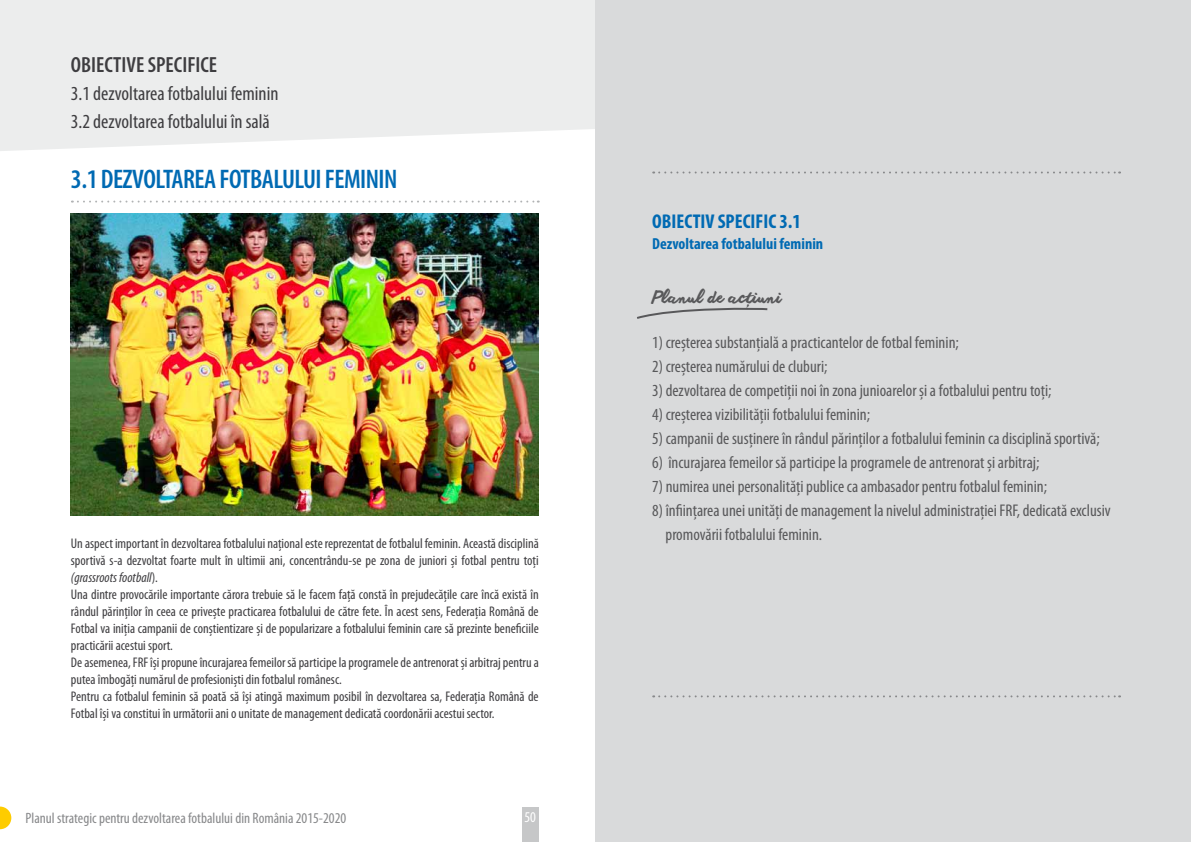
<style>
.page{position:relative;width:1191px;height:842px;background:#fff}
.page>*{position:absolute;margin:0;border:0;box-sizing:border-box;transform-origin:0 0}
.t1{font:600 condensed 27px "Myriad Pro";letter-spacing:-.02em;color:#006ab3}
.t2{font:600 condensed 22px "Myriad Pro";color:#3e3d40}
.t3{font:condensed 20px/28px "Myriad Pro";color:#3e3d40}
.t4{font:700 condensed 20px "Myriad Pro";color:#006ab3}
.t5{font:condensed 17px/24px "Myriad Pro";color:#58585a}
.t6{font:700 condensed 16px "Myriad Pro";color:#006ab3}
.t7{font:16px "anothershabby";color:#58585a}
.t8{font:condensed 15px "Myriad Pro";color:#87888a}
.t9{font:condensed 15px "Myriad Pro";color:#fff}
.t10{font:condensed 14px/17px "Myriad Pro";color:#3e3d40}
.s1{font-style:italic}
</style>
<div class="page">
<svg style="left:0;top:806px;width:11px;height:23px"></svg>
<img style="left:71px;top:214px;width:468px;height:302px">
<svg style="left:0;top:0;width:595px;height:151px;background:#edeeee"></svg>
<svg style="left:72px;top:201px;width:467px;height:2px"></svg>
<div style="left:595px;top:0;width:596px;height:842px;background:#d9dadb"></div>
<svg style="left:637px;top:307px;width:131px;height:12px"></svg>
<svg style="left:653px;top:171px;width:467px;height:2px"></svg>
<svg style="left:653px;top:695px;width:467px;height:2px"></svg>
<div style="left:522px;top:808px;width:17px;height:34px;background:#c6c7c8"></div>
<h2 class="t2" style="left:71px;top:52px;width:148px">OBIECTIVE SPECIFICE</h2>
<h3 class="t3" style="left:71px;top:79px;width:209px">3.1 dezvoltarea fotbalului feminin<br>3.2 dezvoltarea fotbalului în sală</h3>
<h1 class="t1" style="left:71px;top:164px;width:328px">3.1 DEZVOLTAREA FOTBALULUI FEMININ</h1>
<p class="t10" style="left:71px;top:534px;width:469px">Un aspect important în dezvoltarea fotbalului național este reprezentat de fotbalul feminin. Această disciplină sportivă s-a dezvoltat foarte mult în ultimii ani, concentrându-se pe zona de juniori și fotbal pentru toți <span class="s1">(grassroots football</span>).<br>Una dintre provocările importante cărora trebuie să le facem față constă în prejudecățile care încă există în rândul părinților în ceea ce privește practicarea fotbalului de către fete. În acest sens, Federația Română de Fotbal va iniția campanii de conștientizare și de popularizare a fotbalului feminin care să prezinte beneficiile practicării acestui sport.<br>De asemenea, FRF își propune încurajarea femeilor să participe la programele de antrenorat și arbitraj pentru a putea îmbogăți numărul de profesioniști din fotbalul românesc.<br>Pentru ca fotbalul feminin să poată să își atingă maximum posibil în dezvoltarea sa, Federația Română de Fotbal își va constitui în următorii ani o unitate de management dedicată coordonării acestui sector.</p>
<p class="t8" style="left:26px;top:809px;width:322px">Planul strategic pentru dezvoltarea fotbalului din România 2015-2020</p>
<p class="t9" style="left:524px;top:808px;width:13px">50</p>
<h3 class="t4" style="left:652px;top:208px;width:150px">OBIECTIV SPECIFIC 3.1</h3>
<p class="t6" style="left:652px;top:233px;width:173px">Dezvoltarea fotbalului feminin</p>
<p class="t7" style="left:652px;top:288px;width:131px">Planul de acţiuni</p>
<p class="t5" style="left:652px;top:330px;width:308px">1) creșterea substanțială a practicantelor de fotbal feminin;</p>
<p class="t5" style="left:652px;top:354px;width:177px">2) creșterea numărului de cluburi;</p>
<p class="t5" style="left:652px;top:378px;width:401px">3) dezvoltarea de competiții noi în zona junioarelor și a fotbalului pentru toți;</p>
<p class="t5" style="left:652px;top:402px;width:219px">4) creșterea vizibilității fotbalului feminin;</p>
<p class="t5" style="left:652px;top:426px;width:449px">5) campanii de susținere în rândul părinților a fotbalului feminin ca disciplină sportivă;</p>
<p class="t5" style="left:652px;top:450px;width:389px">6) încurajarea femeilor să participe la programele de antrenorat și arbitraj;</p>
<p class="t5" style="left:652px;top:474px;width:396px">7) numirea unei personalități publice ca ambasador pentru fotbalul feminin;</p>
<p class="t5" style="left:665px;top:498px;width:447px;text-indent:-13px">8) înființarea unei unități de management la nivelul administrației FRF, dedicată exclusiv promovării fotbalului feminin.</p>
</div>
